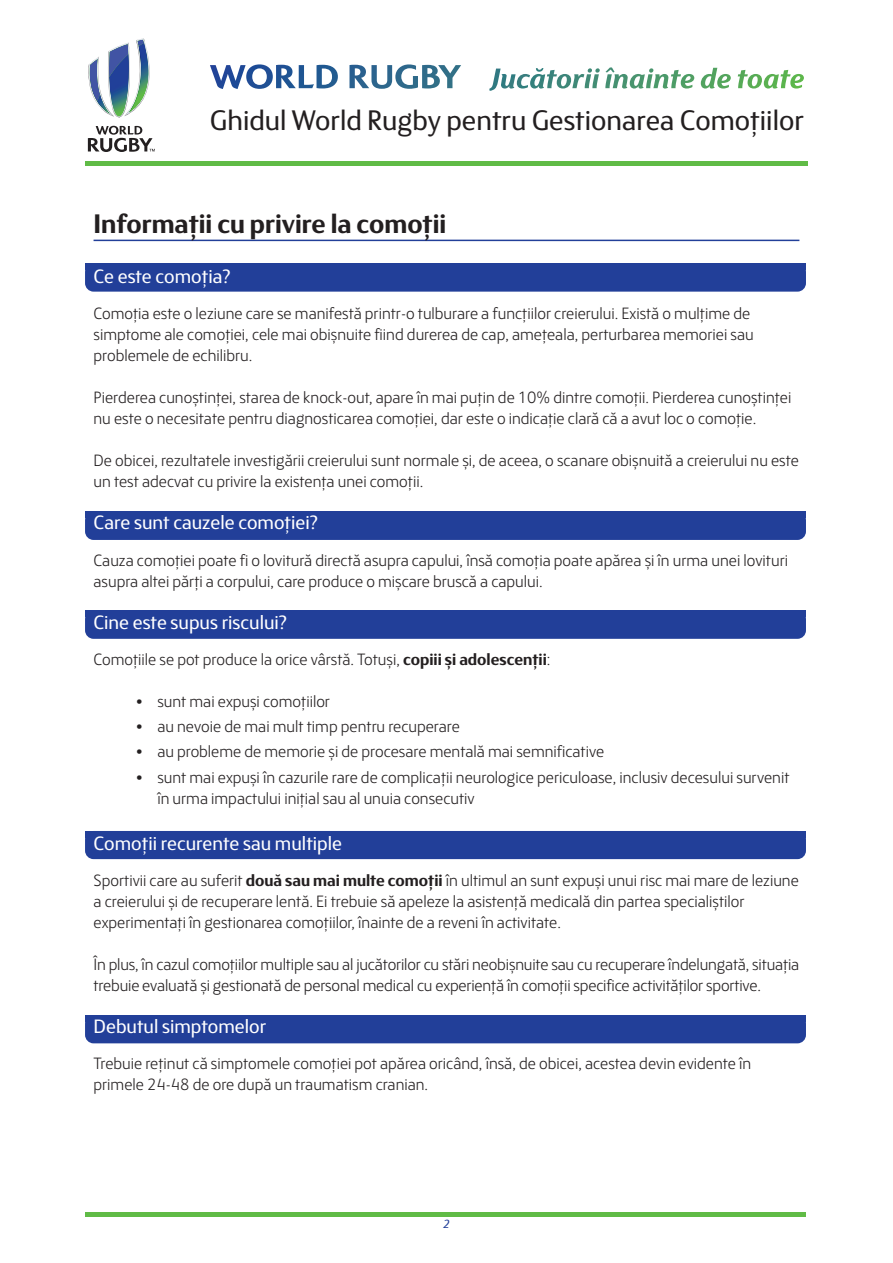
<style>
.page{position:relative;width:893px;height:1263px;background:#fff}
.page>*{position:absolute;margin:0;border:0;box-sizing:border-box;transform-origin:0 0}
.t1{font:28.5px "FS Blake";color:#231f20}
.t2{font:700 27px "FS Blake";color:#231f20}
.t3{font:19.5px "FS Blake";color:#fff}
.t4{font:300 16.5px/21px "FS Blake";color:#231f20}
.t5{font:italic 12px "FS Blake";color:#223f99}
.s1{font-weight:700}
</style>
<div class="page">
<div style="left:85px;top:263px;width:721px;height:29px;background:#223f99;border-radius:9px"></div>
<div style="left:85px;top:263px;width:721px;height:7px;background:#223f99"></div>
<div style="left:85px;top:512px;width:721px;height:28px;background:#223f99;border-radius:9px"></div>
<div style="left:85px;top:512px;width:721px;height:6px;background:#223f99"></div>
<div style="left:85px;top:611px;width:721px;height:28px;background:#223f99;border-radius:9px"></div>
<div style="left:85px;top:611px;width:721px;height:6px;background:#223f99"></div>
<div style="left:85px;top:831px;width:721px;height:28px;background:#223f99;border-radius:9px"></div>
<div style="left:85px;top:831px;width:721px;height:6px;background:#223f99"></div>
<div style="left:85px;top:1015px;width:721px;height:28px;background:#223f99;border-radius:9px"></div>
<div style="left:85px;top:1015px;width:721px;height:6px;background:#223f99"></div>
<hr style="left:94px;top:240px;width:705px;height:1px;background:#223f99">
<hr style="left:85px;top:1212px;width:721px;height:4px;background:#60bb46">
<hr style="left:85px;top:162px;width:723px;height:4px;background:#60bb46">
<svg style="left:88px;top:38px;width:62px;height:80px"></svg>
<svg style="left:88px;top:126px;width:67px;height:26px"></svg>
<svg style="left:210px;top:64px;width:320px;height:27px"></svg>
<h1 class="t1" style="left:210px;top:110px;width:595px">Ghidul World Rugby pentru Gestionarea Comoțiilor</h1>
<h2 class="t2" style="left:94px;top:214px;width:354px">Informații cu privire la comoții</h2>
<p class="t3" style="left:94px;top:270px;width:138px">Ce este comoția?</p>
<p class="t4" style="left:94px;top:305px;width:662px">Comoția este o leziune care se manifestă printr-o tulburare a funcțiilor creierului. Există o mulțime de simptome ale comoției, cele mai obișnuite fiind durerea de cap, amețeala, perturbarea memoriei sau problemele de echilibru.</p>
<p class="t4" style="left:94px;top:389px;width:699px">Pierderea cunoștinței, starea de knock-out, apare în mai puțin de 10% dintre comoții. Pierderea cunoștinței nu este o necesitate pentru diagnosticarea comoției, dar este o indicație clară că a avut loc o comoție.</p>
<p class="t4" style="left:94px;top:452px;width:707px">De obicei, rezultatele investigării creierului sunt normale și, de aceea, o scanare obișnuită a creierului nu este un test adecvat cu privire la existența unei comoții.</p>
<p class="t3" style="left:94px;top:516px;width:226px">Care sunt cauzele comoției?</p>
<p class="t4" style="left:94px;top:551px;width:696px">Cauza comoției poate fi o lovitură directă asupra capului, însă comoția poate apărea și în urma unei lovituri asupra altei părți a corpului, care produce o mișcare bruscă a capului.</p>
<p class="t3" style="left:94px;top:615px;width:195px">Cine este supus riscului?</p>
<p class="t4" style="left:94px;top:651px;width:458px">Comoțiile se pot produce la orice vârstă. Totuși, <span class="s1">copiii și adolescenții</span>:</p>
<p class="t4" style="left:136px;top:693px;width:195px"><span class="s1">•</span> sunt mai expuși comoțiilor</p>
<p class="t4" style="left:136px;top:718px;width:325px"><span class="s1">•</span> au nevoie de mai mult timp pentru recuperare</p>
<p class="t4" style="left:136px;top:743px;width:470px"><span class="s1">•</span> au probleme de memorie și de procesare mentală mai semnificative</p>
<p class="t4" style="left:157px;top:768px;width:634px;text-indent:-21px"><span class="s1">•</span> sunt mai expuși în cazurile rare de complicații neurologice periculoase, inclusiv decesului survenit în urma impactului inițial sau al unuia consecutiv</p>
<p class="t3" style="left:94px;top:836px;width:250px">Comoții recurente sau multiple</p>
<p class="t4" style="left:94px;top:872px;width:707px">Sportivii care au suferit <span class="s1">două sau mai multe comoții</span> în ultimul an sunt expuși unui risc mai mare de leziune a creierului și de recuperare lentă. Ei trebuie să apeleze la asistență medicală din partea specialiștilor experimentați în gestionarea comoțiilor, înainte de a reveni în activitate.</p>
<p class="t4" style="left:94px;top:956px;width:707px">În plus, în cazul comoțiilor multiple sau al jucătorilor cu stări neobișnuite sau cu recuperare îndelungată, situația trebuie evaluată și gestionată de personal medical cu experiență în comoții specifice activităților sportive.</p>
<p class="t3" style="left:94px;top:1020px;width:174px">Debutul simptomelor</p>
<p class="t4" style="left:94px;top:1055px;width:659px">Trebuie reținut că simptomele comoției pot apărea oricând, însă, de obicei, acestea devin evidente în primele 24-48 de ore după un traumatism cranian.</p>
<p class="t5" style="left:443px;top:1219px;width:8px">2</p>
</div>
